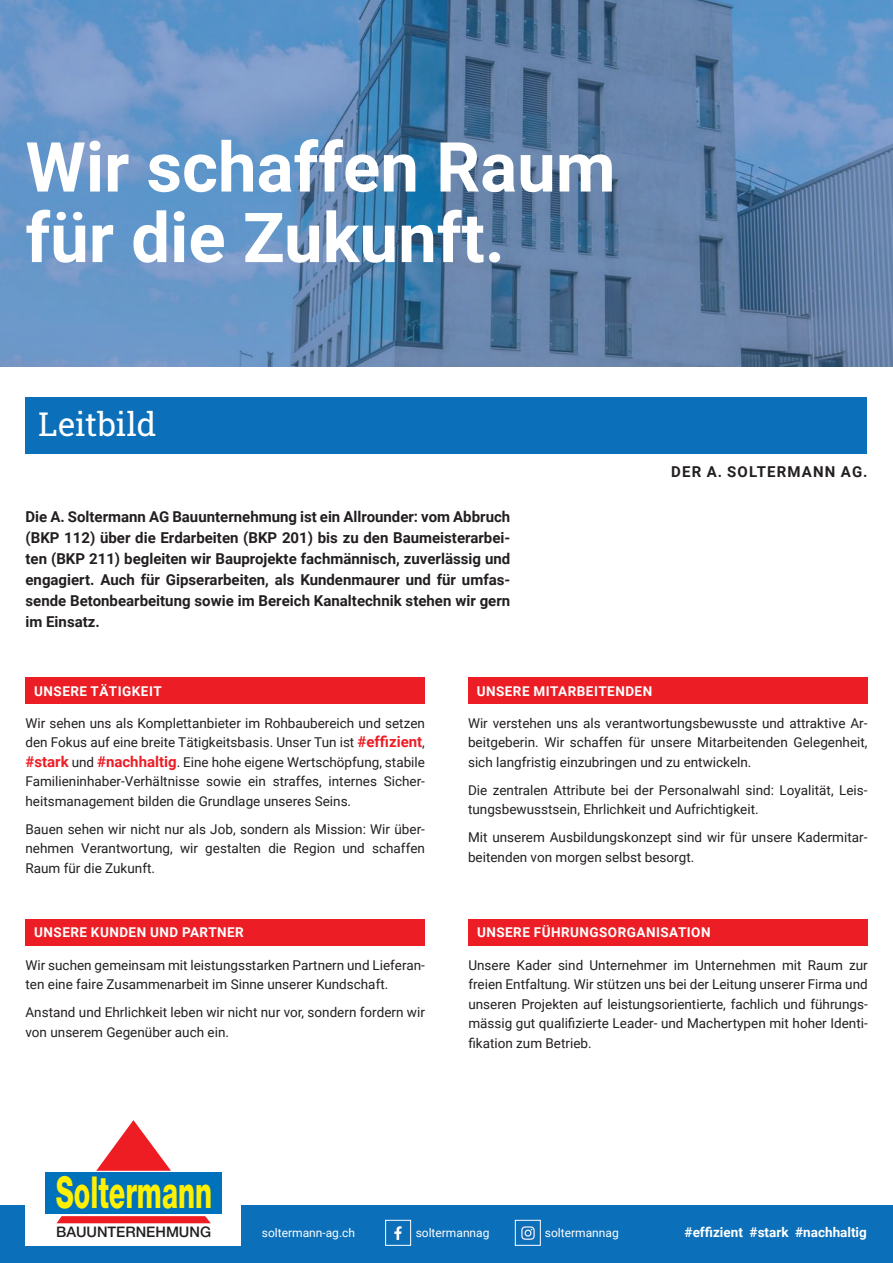
<style>
.page{position:relative;width:893px;height:1263px;background:#fff}
.page>*{position:absolute;margin:0;border:0;box-sizing:border-box;transform-origin:0 0}
.t1{font:700 69px/70.5px "Roboto";color:#fff}
.t2{font:800 44.1px "Helvetica Neue LT";color:#fff101;scale:.61 1}
.t3{font:33px "Roboto Slab";color:#fff}
.t4{font:700 15px/21px "Roboto";color:#231f20;text-align:justify}
.t5{font:700 15px "Roboto";letter-spacing:.075em;color:#231f20}
.t6{font:500 14.55px "Helvetica Neue LT";color:#231f20}
.t7{font:13.5px/19.5px "Roboto";color:#231f20;text-align:justify}
.t8{font:700 13.5px "Roboto";letter-spacing:.035em;color:#fff}
.t9{font:700 13.5px "Roboto";color:#fff}
.t10{font:12px "Roboto";color:#fff}
.s1{font-weight:700;font-size:15px;color:#ec1d25}
</style>
<div class="page">
<img style="left:0;top:0;width:893px;height:366px">
<div style="left:0;top:1205px;width:893px;height:58px;background:#0b6fb9"></div>
<div style="left:26px;top:1200px;width:215px;height:46px;background:#fff"></div>
<img style="left:394px;top:1226px;width:8px;height:14px">
<div style="left:385px;top:1220px;width:26px;height:26px;border:1px solid #fff"></div>
<img style="left:521px;top:1226px;width:14px;height:14px">
<div style="left:515px;top:1220px;width:26px;height:26px;border:1px solid #fff"></div>
<div style="left:45px;top:1173px;width:176px;height:41px;background:#0072bc"></div>
<svg style="left:96px;top:1120px;width:75px;height:51px"></svg>
<svg style="left:57px;top:1216px;width:154px;height:7px"></svg>
<div style="left:26px;top:398px;width:841px;height:56px;background:#0b6fb9"></div>
<div style="left:26px;top:677px;width:399px;height:26px;background:#ec1d25"></div>
<div style="left:468px;top:919px;width:400px;height:26px;background:#ec1d25"></div>
<div style="left:26px;top:919px;width:399px;height:26px;background:#ec1d25"></div>
<div style="left:468px;top:677px;width:399px;height:26px;background:#ec1d25"></div>
<h1 class="t1" style="left:26px;top:129px;width:592px">Wir schaffen Raum für die Zukunft.</h1>
<h3 class="t3" style="left:38px;top:402px;width:120px">Leitbild</h3>
<p class="t4" style="left:26px;top:506px;width:486px">Die A. Soltermann AG Bauunternehmung ist ein Allrounder: vom Abbruch (BKP 112) über die Erdarbeiten (BKP 201) bis zu den Baumeisterarbei&shy;ten (BKP 211) begleiten wir Bauprojekte fachmännisch, zuverlässig und engagiert. Auch für Gipserarbeiten, als Kundenmaurer und für umfas&shy;sende Betonbearbeitung sowie im Bereich Kanaltechnik stehen wir gern im Einsatz.</p>
<p class="t5" style="left:671px;top:461px;width:198px">DER A. SOLTERMANN AG.</p>
<p class="t8" style="left:34px;top:681px;width:129px">UNSERE TÄTIGKEIT</p>
<p class="t7" style="left:26px;top:713px;width:401px">Wir sehen uns als Komplettanbieter im Rohbaubereich und setzen den Fokus auf eine breite Tätigkeitsbasis. Unser Tun ist <span class="s1">#effizient</span>, <span class="s1">#stark</span> und <span class="s1">#nachhaltig</span>. Eine hohe eigene Wertschöpfung, stabile Familieninhaber-Verhältnisse sowie ein straffes, internes Sicher&shy;heitsmanagement bilden die Grundlage unseres Seins.</p>
<p class="t7" style="left:26px;top:819px;width:401px">Bauen sehen wir nicht nur als Job, sondern als Mission: Wir über&shy;nehmen Verantwortung, wir gestalten die Region und schaffen Raum für die Zukunft.</p>
<p class="t8" style="left:34px;top:923px;width:211px">UNSERE KUNDEN UND PARTNER</p>
<p class="t7" style="left:26px;top:955px;width:401px">Wir suchen gemeinsam mit leistungsstarken Partnern und Lieferan&shy;ten eine faire Zusammenarbeit im Sinne unserer Kundschaft.</p>
<p class="t7" style="left:26px;top:1002px;width:401px">Anstand und Ehrlichkeit leben wir nicht nur vor, sondern fordern wir von unserem Gegenüber auch ein.</p>
<p class="t8" style="left:477px;top:681px;width:177px">UNSERE MITARBEITENDEN</p>
<p class="t7" style="left:468px;top:713px;width:401px">Wir verstehen uns als verantwortungsbewusste und attraktive Ar&shy;beitgeberin. Wir schaffen für unsere Mitarbeitenden Gelegenheit, sich langfristig einzubringen und zu entwickeln.</p>
<p class="t7" style="left:468px;top:780px;width:401px">Die zentralen Attribute bei der Personalwahl sind: Loyalität, Leis&shy;tungsbewusstsein, Ehrlichkeit und Aufrichtigkeit.</p>
<p class="t7" style="left:468px;top:827px;width:401px">Mit unserem Ausbildungskonzept sind wir für unsere Kadermitar&shy;beitenden von morgen selbst besorgt.</p>
<p class="t8" style="left:477px;top:923px;width:235px">UNSERE FÜHRUNGSORGANISATION</p>
<p class="t7" style="left:468px;top:955px;width:401px">Unsere Kader sind Unternehmer im Unternehmen mit Raum zur freien Entfaltung. Wir stützen uns bei der Leitung unserer Firma und unseren Projekten auf leistungsorientierte, fachlich und führungs&shy;mässig gut qualifizierte Leader- und Machertypen mit hoher Identi&shy;fikation zum Betrieb.</p>
<h2 class="t2" style="left:56px;top:1166px;width:258px">Soltermann</h2>
<p class="t6" style="left:56px;top:1223px;width:157px">BAUUNTERNEHMUNG</p>
<p class="t10" style="left:262px;top:1224px;width:95px">soltermann-ag.ch</p>
<p class="t10" style="left:416px;top:1224px;width:75px">soltermannag</p>
<p class="t10" style="left:545px;top:1224px;width:75px">soltermannag</p>
<p class="t9" style="left:685px;top:1223px;width:184px">#effizient #stark #nachhaltig</p>
</div>
